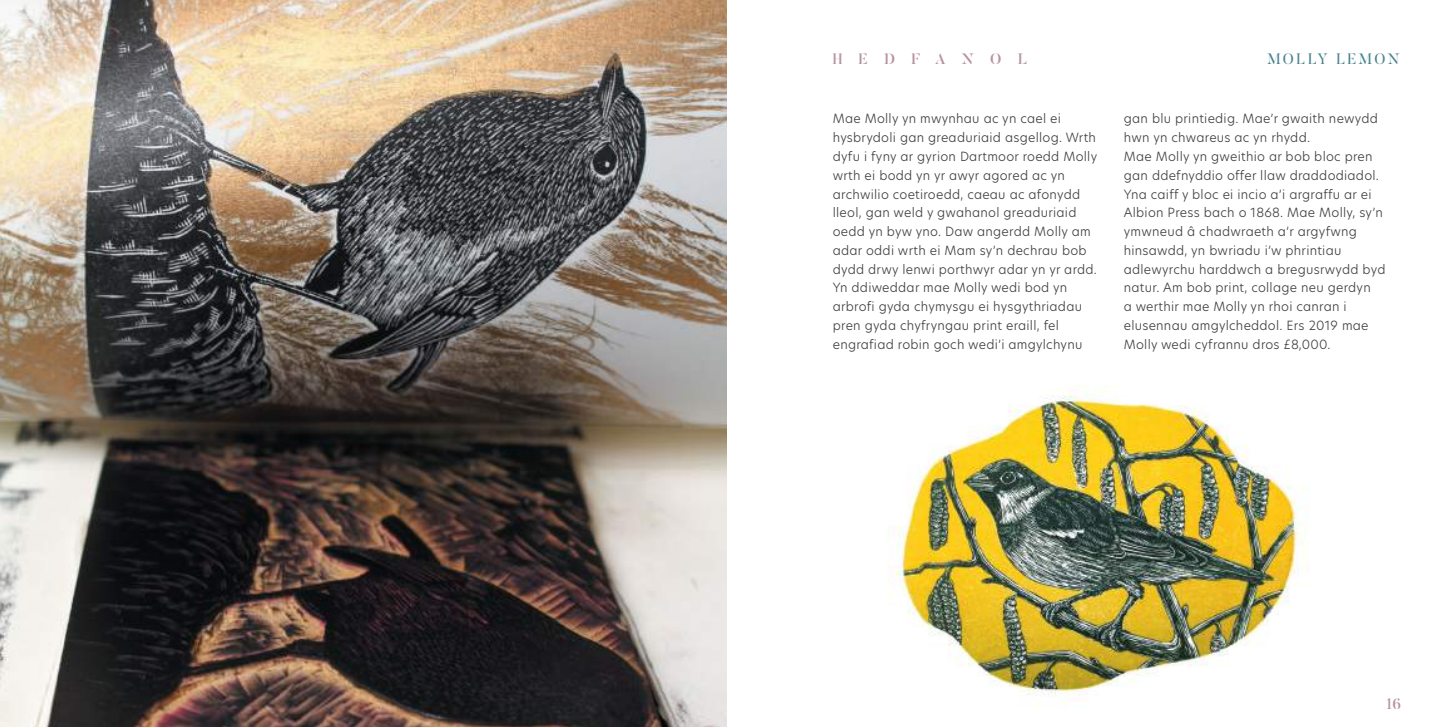
<style>
.page{position:relative;width:1453px;height:727px;background:#fff}
.page>*{position:absolute;margin:0;border:0;box-sizing:border-box;transform-origin:0 0}
.t1{font:500 15.25px "Butler Stencil";color:#b7949d}
.t2{font:15px "Butler";letter-spacing:.15em;color:#478290}
.t3{font:500 15px "Butler Stencil";letter-spacing:1.08em;color:#b7949d}
.t4{font:300 12.5px/18.8px "New Hero";letter-spacing:.02em;color:#404042}
</style>
<div class="page">
<img style="left:0;top:0;width:726px;height:726px">
<img style="left:888px;top:385px;width:421px;height:320px">
<p class="t3" style="left:833px;top:49px;width:196px">HEDFANOL</p>
<p class="t2" style="left:1267px;top:49px;width:134px">MOLLY LEMON</p>
<p class="t4" style="left:833px;top:109px;width:266px">Mae Molly yn mwynhau ac yn cael ei hysbrydoli gan greaduriaid asgellog. Wrth dyfu i fyny ar gyrion Dartmoor roedd Molly wrth ei bodd yn yr awyr agored ac yn archwilio coetiroedd, caeau ac afonydd lleol, gan weld y gwahanol greaduriaid oedd yn byw yno. Daw angerdd Molly am adar oddi wrth ei Mam sy’n dechrau bob dydd drwy lenwi porthwyr adar yn yr ardd.<br>Yn ddiweddar mae Molly wedi bod yn arbrofi gyda chymysgu ei hysgythriadau pren gyda chyfryngau print eraill, fel engrafiad robin goch wedi’i amgylchynu</p>
<p class="t4" style="left:1124px;top:109px;width:263px">gan blu printiedig. Mae’r gwaith newydd hwn yn chwareus ac yn rhydd.<br>Mae Molly yn gweithio ar bob bloc pren gan ddefnyddio offer llaw draddodiadol.<br>Yna caiff y bloc ei incio a’i argraffu ar ei Albion Press bach o 1868. Mae Molly, sy’n ymwneud â chadwraeth a’r argyfwng hinsawdd, yn bwriadu i’w phrintiau adlewyrchu harddwch a bregusrwydd byd natur. Am bob print, collage neu gerdyn<br>a werthir mae Molly yn rhoi canran i elusennau amgylcheddol. Ers 2019 mae Molly wedi cyfrannu dros £8,000.</p>
<p class="t1" style="left:1386px;top:694px;width:16px">16</p>
</div>
